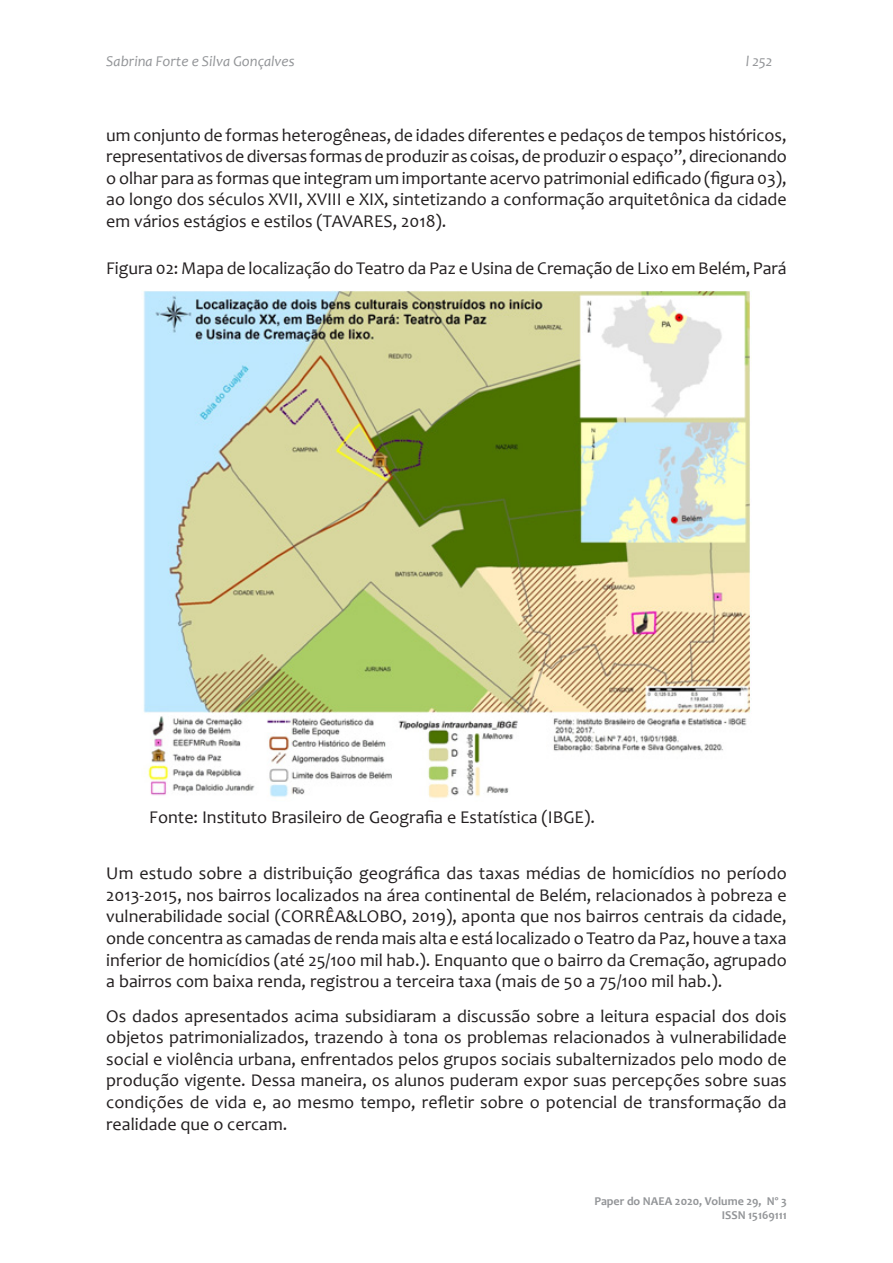
<style>
.page{position:relative;width:893px;height:1263px;background:#fff}
.page>*{position:absolute;margin:0;border:0;box-sizing:border-box;transform-origin:0 0}
.paragrafo{font:18px/21.6px "Candara";color:#231f20;text-align:justify}
.t1{font:italic 15px "Candara";color:#939598}
.t2{font:700 12px/14.4px "Candara";color:#939598;text-align:right}
</style>
<div class="page">
<img style="left:143px;top:291px;width:607px;height:507px">
<p class="t1" style="left:106px;top:52px;width:190px">Sabrina Forte e Silva Gonçalves</p>
<p class="t1" style="left:746px;top:52px;width:28px">l 252</p>
<p class="paragrafo" style="left:106px;top:124px;width:682px">um conjunto de formas heterogêneas, de idades diferentes e pedaços de tempos históricos, representativos de diversas formas de produzir as coisas, de produzir o espaço”, direcionando o olhar para as formas que integram um importante acervo patrimonial edificado (figura 03), ao longo dos séculos XVII, XVIII e XIX, sintetizando a conformação arquitetônica da cidade em vários estágios e estilos (TAVARES, 2018).</p>
<p class="paragrafo" style="left:106px;top:257px;width:682px">Figura 02: Mapa de localização do Teatro da Paz e Usina de Cremação de Lixo em Belém, Pará</p>
<p class="paragrafo" style="left:149px;top:806px;width:447px">Fonte: Instituto Brasileiro de Geografia e Estatística (IBGE).</p>
<p class="paragrafo" style="left:106px;top:862px;width:682px">Um estudo sobre a distribuição geográfica das taxas médias de homicídios no período 2013-2015, nos bairros localizados na área continental de Belém, relacionados à pobreza e vulnerabilidade social (CORRÊA&amp;LOBO, 2019), aponta que nos bairros centrais da cidade, onde concentra as camadas de renda mais alta e está localizado o Teatro da Paz, houve a taxa inferior de homicídios (até 25/100 mil hab.). Enquanto que o bairro da Cremação, agrupado a bairros com baixa renda, registrou a terceira taxa (mais de 50 a 75/100 mil hab.).</p>
<p class="paragrafo" style="left:106px;top:1005px;width:682px">Os dados apresentados acima subsidiaram a discussão sobre a leitura espacial dos dois objetos patrimonializados, trazendo à tona os problemas relacionados à vulnerabilidade social e violência urbana, enfrentados pelos grupos sociais subalternizados pelo modo de produção vigente. Dessa maneira, os alunos puderam expor suas percepções sobre suas condições de vida e, ao mesmo tempo, refletir sobre o potencial de transformação da realidade que o cercam.</p>
<p class="t2" style="left:594px;top:1193px;width:194px">Paper do NAEA 2020, Volume 29, Nº 3<br>ISSN 15169111</p>
</div>
